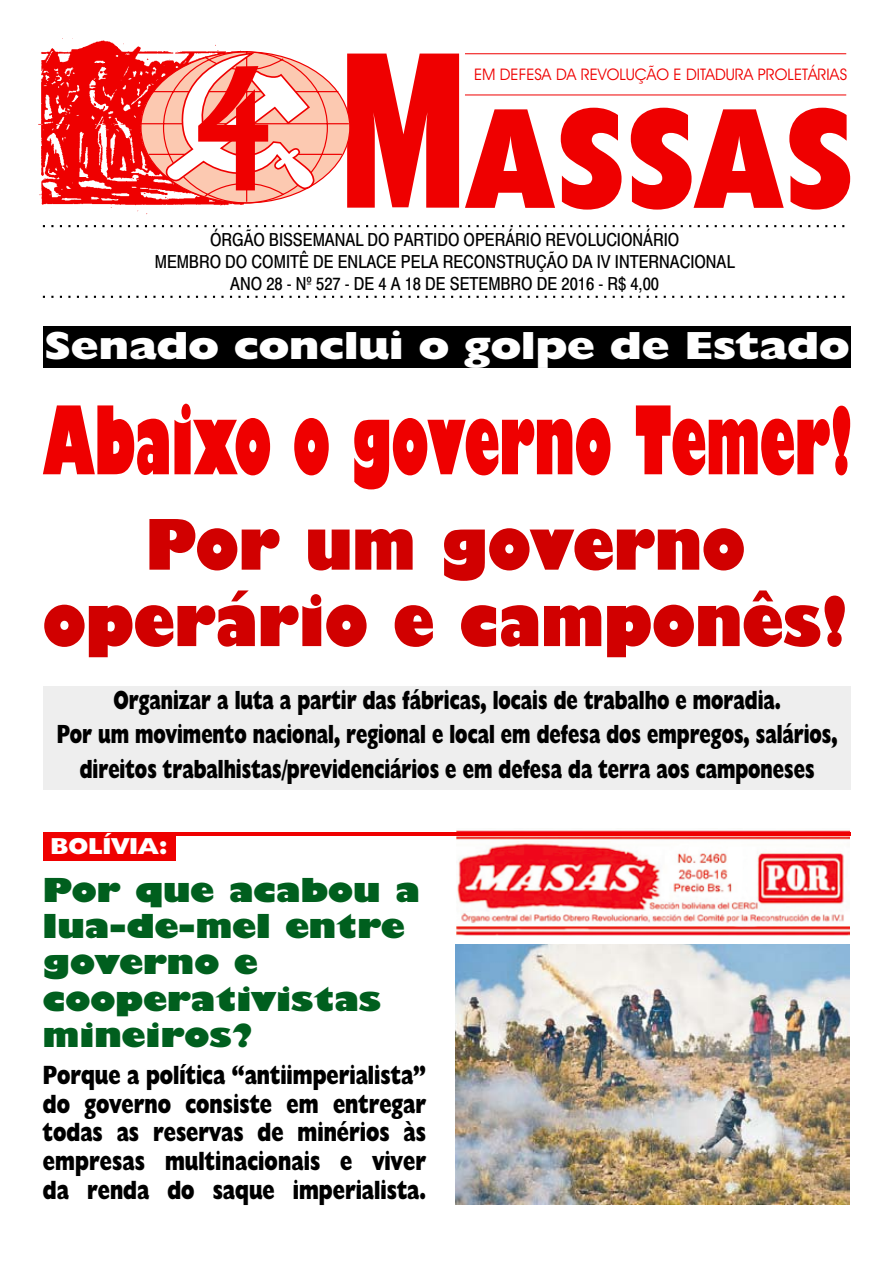
<style>
.page{position:relative;width:893px;height:1263px;background:#fff}
.page>*{position:absolute;margin:0;border:0;box-sizing:border-box;transform-origin:0 0}
.t1{font:800 93.45px "Humanist 521 BT";color:#ef0000;scale:.57 1}
.t2{font:800 68.85px/76.3px "Humanist 521 BT";color:#d10000;text-align:center;scale:.9 1}
.t3{font:800 39.45px "Humanist 521 BT";color:#fff;scale:1.18 1}
.t4{font:800 32.7px/36.3px "Humanist 521 BT";color:#005f1e;scale:1.1 1}
.t5{font:800 26.55px/28.7px "Humanist 521 BT";color:#000;text-align:justify;scale:.77 1}
.t6{font:800 26.4px/35px "Humanist 521 BT";color:#000;text-align:center;scale:.72 1}
.t7{font:800 23.25px "Humanist 521 BT";color:#fff;scale:1.05 1}
.t8{font:condensed 18px/22.2px "Helvetica";color:#000;text-align:center}
.t9{font:16.05px "Avant Garde IT Cby BT";color:#ef0000}
</style>
<div class="page">
<div style="left:43px;top:686px;width:807px;height:103px;background:#eee"></div>
<div style="left:43px;top:326px;width:807px;height:42px;background:#000"></div>
<img style="left:38px;top:38px;width:178px;height:177px">
<svg style="left:465px;top:108px;width:385px;height:102px"></svg>
<hr style="left:465px;top:53px;width:381px;height:1px;background:#ef0000">
<hr style="left:465px;top:95px;width:381px;height:1px;background:#ef0000">
<svg style="left:138px;top:50px;width:321px;height:158px"></svg>
<svg style="left:43px;top:225px;width:802px;height:2px"></svg>
<svg style="left:43px;top:296px;width:802px;height:2px"></svg>
<img style="left:457px;top:830px;width:392px;height:106px">
<img style="left:456px;top:944px;width:393px;height:260px">
<hr style="left:43px;top:832px;width:807px;height:3px;background:#ef0000">
<div style="left:43px;top:834px;width:132px;height:26px;background:#ef0000"></div>
<p class="t9" style="left:474px;top:65px;width:375px">EM DEFESA DA REVOLUÇÃO E DITADURA PROLETÁRIAS</p>
<p class="t8" style="left:155px;top:228px;width:581px">ÓRGÃO BISSEMANAL DO PARTIDO OPERÁRIO REVOLUCIONÁRIO<br>MEMBRO DO COMITÊ DE ENLACE PELA RECONSTRUÇÃO DA IV INTERNACIONAL<br>ANO 28 - Nº 527 - DE 4 A 18 DE SETEMBRO DE 2016 - R$ 4,00</p>
<h3 class="t3" style="left:44px;top:323px;width:684px">Senado conclui o golpe de Estado</h3>
<h1 class="t1" style="left:43px;top:399px;width:1423px">Abaixo o governo Temer!</h1>
<h2 class="t2" style="left:43px;top:509px;width:896px">Por um governo operário e camponês!</h2>
<p class="t6" style="left:57px;top:682px;width:1086px">Organizar a luta a partir das fábricas, locais de trabalho e moradia.<br>Por um movimento nacional, regional e local em defesa dos empregos, salários, direitos trabalhistas/previdenciários e em defesa da terra aos camponeses</p>
<p class="t7" style="left:51px;top:833px;width:113px">BOLÍVIA:</p>
<p class="t4" style="left:43px;top:873px;width:344px">Por que acabou a lua-de-mel entre governo e cooperativistas mineiros?</p>
<p class="t5" style="left:43px;top:1060px;width:499px">Porque a política “antiimperialista” do governo consiste em entregar todas as reservas de minérios às empresas multinacionais e viver da renda do saque imperialista.</p>
</div>
